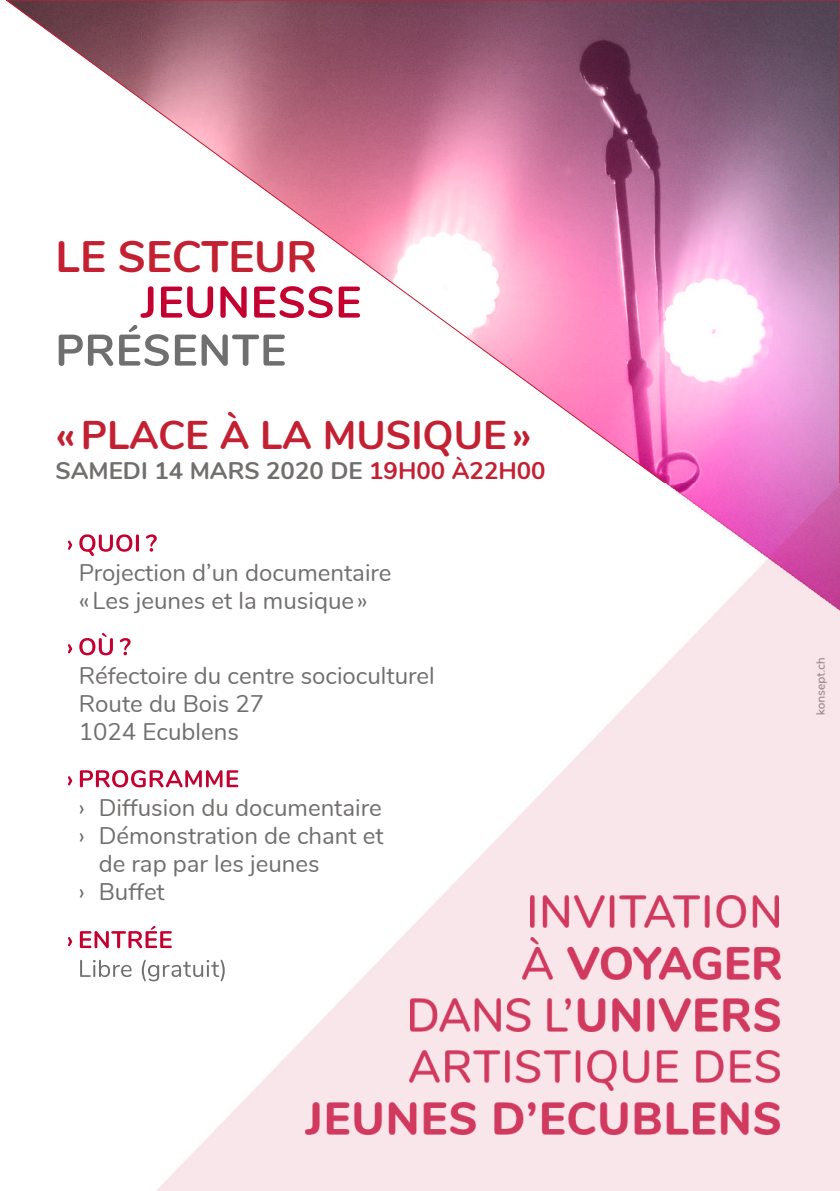
<style>
.page{position:relative;width:840px;height:1191px;background:#fff}
.page>*{position:absolute;margin:0;border:0;box-sizing:border-box;transform-origin:0 0}
.t1{font:700 44px "Nunito";color:#c32032}
.t2{font:700 40px "Nunito";color:#c32032}
.t3{font:24px/28px "Nunito";color:#716f6e}
.t4{font:700 24px "Nunito";color:#716f6e}
.s1{color:#c32032}
</style>
<div class="page">
<img style="left:6px;top:0;width:833px;height:484px">
<img style="left:157px;top:484px;width:682px;height:707px">
<img style="left:305px;top:1102px;width:474px;height:32px">
<img style="left:409px;top:1050px;width:370px;height:40px">
<img style="left:410px;top:998px;width:369px;height:33px">
<img style="left:522px;top:937px;width:257px;height:42px">
<img style="left:530px;top:895px;width:247px;height:32px">
<svg style="left:80px;top:959px;width:144px;height:22px"></svg>
<svg style="left:68px;top:926px;width:104px;height:22px"></svg>
<svg style="left:68px;top:770px;width:170px;height:17px"></svg>
<svg style="left:68px;top:633px;width:62px;height:22px"></svg>
<svg style="left:68px;top:534px;width:89px;height:22px"></svg>
<svg style="left:59px;top:325px;width:225px;height:41px"></svg>
<svg style="left:140px;top:286px;width:220px;height:32px"></svg>
<h1 class="t1" style="left:56px;top:227px;width:263px">LE SECTEUR</h1>
<h2 class="t2" style="left:56px;top:408px;width:477px">« PLACE À LA MUSIQUE »</h2>
<p class="t4" style="left:56px;top:454px;width:491px">SAMEDI 14 MARS 2020 DE <span class="s1">19H00 À22H00</span></p>
<p class="t3" style="left:79px;top:558px;width:314px">Projection d’un documentaire « Les jeunes et la musique »</p>
<p class="t3" style="left:79px;top:662px;width:357px">Réfectoire du centre socioculturel<br>Route du Bois 27<br>1024 Ecublens</p>
<p class="t3" style="left:79px;top:794px;width:304px">› Diffusion du documentaire</p>
<p class="t3" style="left:79px;top:822px;width:306px">› Démonstration de chant et</p>
<p class="t3" style="left:99px;top:850px;width:222px">de rap par les jeunes</p>
<p class="t3" style="left:79px;top:878px;width:87px">› Buffet</p>
</div>
